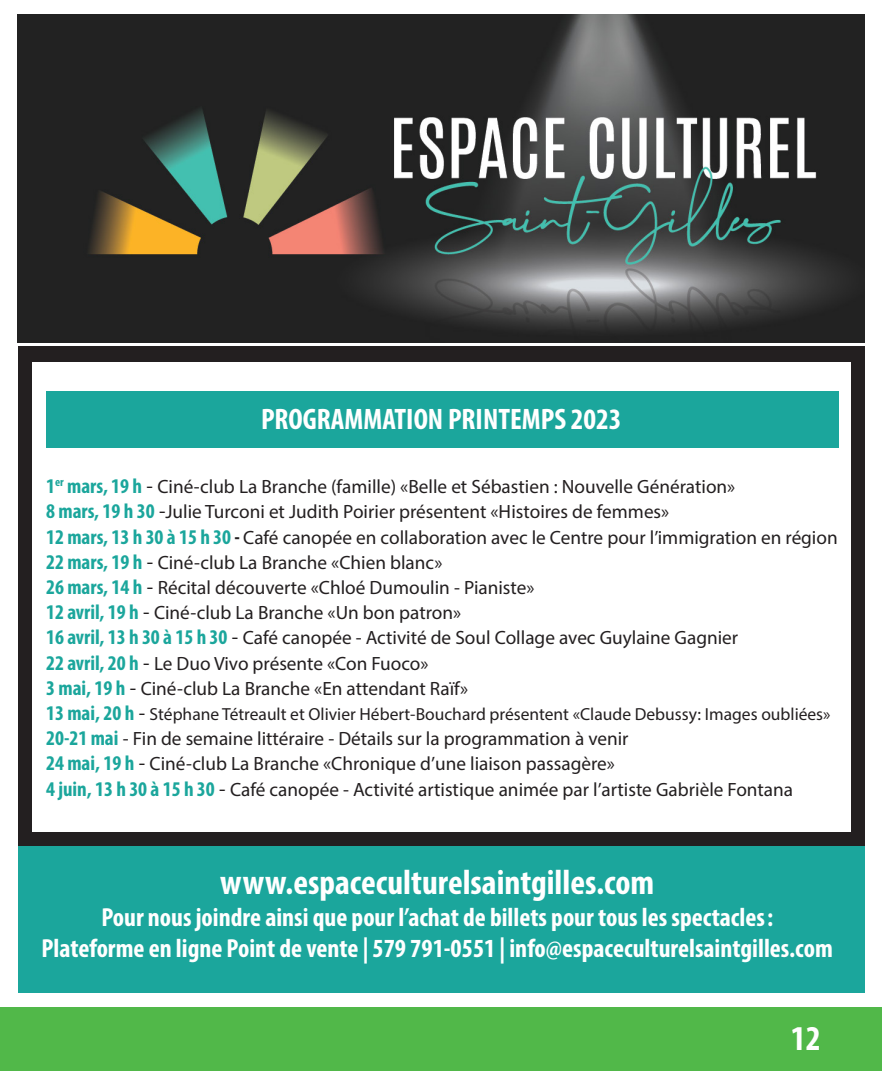
<style>
.page{position:relative;width:882px;height:1071px;background:#fff}
.page>*{position:absolute;margin:0;border:0;box-sizing:border-box;transform-origin:0 0}
.t1{font:700 condensed 35px "Myriad Pro";color:#fff}
.t2{font:700 condensed 29.75px "Myriad Pro";color:#fff}
.t3{font:700 condensed 26.25px/31.5px "Myriad Pro";color:#fff;text-align:center}
.t4{font:19.25px "Myriad Pro";color:#231f20}
.t5{font:17.5px "Myriad Pro";color:#231f20}
.s1{font-weight:700;font-stretch:condensed;font-size:21px;color:#1ba69c}
.s2{font-size:21px}
.s3{font-weight:700;font-stretch:condensed;font-size:21px}
</style>
<div class="page">
<div style="left:0;top:1008px;width:882px;height:63px;background:#51b849"></div>
<div style="left:18px;top:346px;width:846px;height:500px;background:#231f20"></div>
<div style="left:32px;top:362px;width:818px;height:470px;background:#fff"></div>
<img style="left:18px;top:14px;width:846px;height:329px">
<div style="left:18px;top:846px;width:846px;height:147px;background:#1ba69c"></div>
<div style="left:46px;top:391px;width:792px;height:57px;background:#1ba69c"></div>
<p class="t2" style="left:261px;top:401px;width:362px">PROGRAMMATION PRINTEMPS 2023</p>
<p class="t4" style="left:46px;top:475px;width:691px"><span class="s1">1</span><sup>er</sup> <span class="s1">mars, 19 h</span> <span class="s2">-</span> Ciné-club La Branche (famille) «Belle et Sébastien : Nouvelle Génération»</p>
<p class="t4" style="left:46px;top:500px;width:625px"><span class="s1">8 mars, 19 h 30</span> <span class="s2">-</span>Julie Turconi et Judith Poirier présentent «Histoires de femmes»</p>
<p class="t4" style="left:46px;top:525px;width:793px"><span class="s1">12 mars, 13 h 30 à 15 h 30</span> <span class="s3">-</span> Café canopée en collaboration avec le Centre pour l’immigration en région</p>
<p class="t4" style="left:46px;top:550px;width:398px"><span class="s1">22 mars, 19 h</span> <span class="s2">-</span> Ciné-club La Branche «Chien blanc»</p>
<p class="t4" style="left:46px;top:576px;width:490px"><span class="s1">26 mars, 14 h</span> <span class="s2">-</span> Récital découverte «Chloé Dumoulin - Pianiste»</p>
<p class="t4" style="left:46px;top:601px;width:417px"><span class="s1">12 avril, 19 h</span> <span class="s2">-</span> Ciné-club La Branche «Un bon patron»</p>
<p class="t4" style="left:46px;top:626px;width:694px"><span class="s1">16 avril, 13 h 30 à 15 h 30</span> <span class="s2">-</span> Café canopée - Activité de Soul Collage avec Guylaine Gagnier</p>
<p class="t4" style="left:46px;top:651px;width:384px"><span class="s1">22 avril, 20 h</span> <span class="s2">-</span> Le Duo Vivo présente «Con Fuoco»</p>
<p class="t4" style="left:46px;top:676px;width:424px"><span class="s1">3 mai, 19 h</span> <span class="s2">-</span> Ciné-club La Branche «En attendant Raïf»</p>
<p class="t5" style="left:46px;top:703px;width:786px"><span class="s1">13 mai, 20 h</span> <span class="s2">-</span> Stéphane Tétreault et Olivier Hébert-Bouchard présentent «Claude Debussy: Images oubliées»</p>
<p class="t4" style="left:46px;top:727px;width:584px"><span class="s1">20-21 mai</span> - Fin de semaine littéraire - Détails sur la programmation à venir</p>
<p class="t4" style="left:46px;top:752px;width:570px"><span class="s1">24 mai, 19 h</span> <span class="s2">-</span> Ciné-club La Branche «Chronique d’une liaison passagère»</p>
<p class="t4" style="left:46px;top:777px;width:749px"><span class="s1">4 juin, 13 h 30 à 15 h 30</span> <span class="s2">-</span> Café canopée - Activité artistique animée par l’artiste Gabrièle Fontana</p>
<p class="t1" style="left:220px;top:861px;width:436px">www.espaceculturelsaintgilles.com</p>
<p class="t3" style="left:42px;top:901px;width:793px">Pour nous joindre ainsi que pour l’achat de billets pour tous les spectacles :<br>Plateforme en ligne Point de vente | 579 791-0551 | info@espaceculturelsaintgilles.com</p>
<p class="t1" style="left:791px;top:1016px;width:31px">12</p>
</div>
